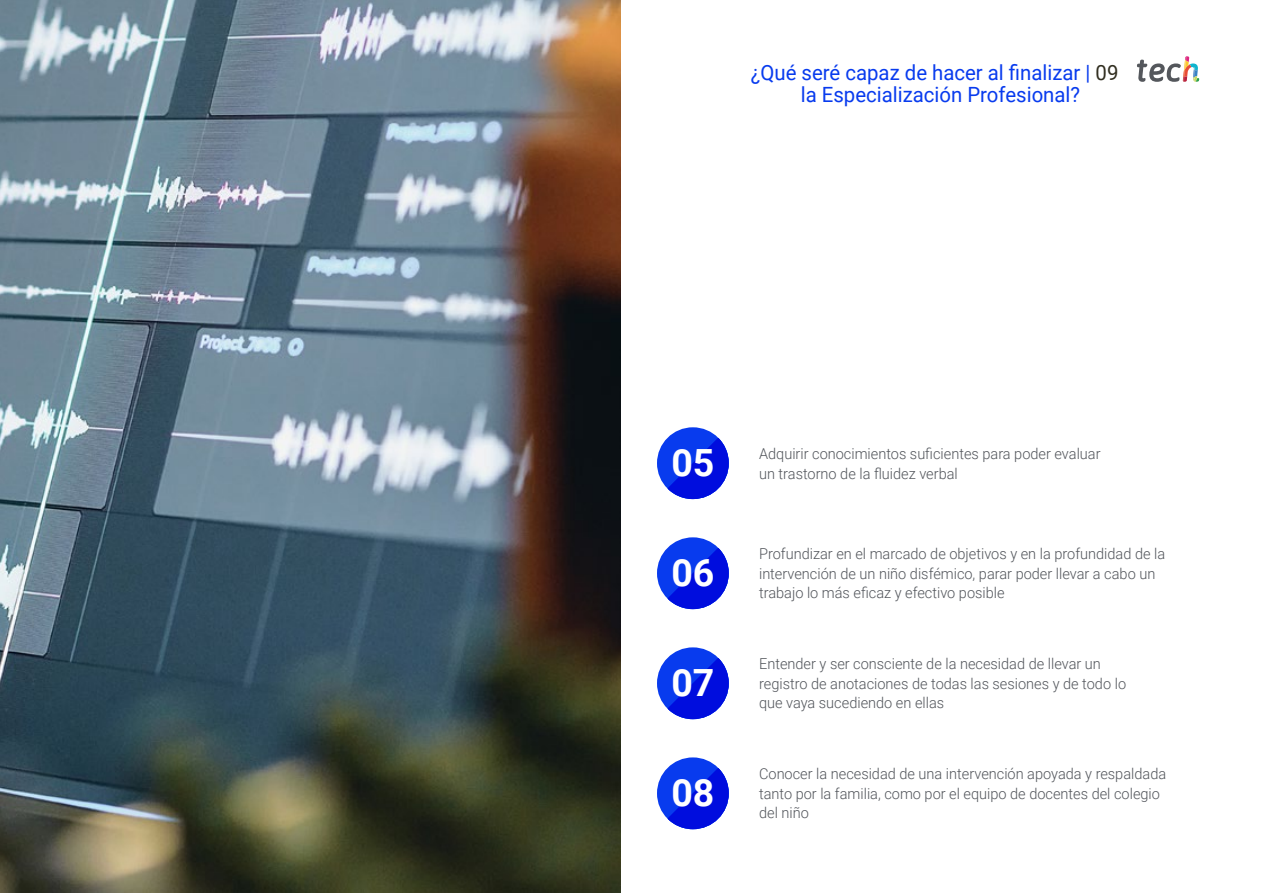
<style>
.page{position:relative;width:1263px;height:893px;background:#fff}
.page>*{position:absolute;margin:0;border:0;box-sizing:border-box;transform-origin:0 0}
.t1{font:700 37.5px "Roboto";color:#fff}
.t2{font:21px/22.5px "Roboto";color:#083bee;text-align:center}
.t3{font:300 15px/19.5px "Roboto";color:#52555b}
.s1{color:#312e20}
</style>
<div class="page">
<img style="left:0;top:0;width:621px;height:893px">
<div style="left:657px;top:537px;width:72px;height:72px;background:#083bee;border-radius:50%"></div>
<svg style="left:667px;top:548px;width:62px;height:61px"></svg>
<div style="left:657px;top:757px;width:72px;height:72px;background:#083bee;border-radius:50%"></div>
<svg style="left:667px;top:768px;width:62px;height:61px"></svg>
<div style="left:657px;top:647px;width:72px;height:72px;background:#083bee;border-radius:50%"></div>
<svg style="left:667px;top:658px;width:62px;height:61px"></svg>
<div style="left:657px;top:427px;width:72px;height:72px;background:#083bee;border-radius:50%"></div>
<svg style="left:667px;top:438px;width:62px;height:61px"></svg>
<svg style="left:1137px;top:56px;width:62px;height:26px"></svg>
<h2 class="t2" style="left:751px;top:60px;width:369px">¿Qué seré capaz de hacer al finalizar | <span class="s1">09 </span>la Especialización Profesional?</h2>
<h1 class="t1" style="left:671px;top:436px;width:45px">05</h1>
<p class="t3" style="left:759px;top:443px;width:343px">Adquirir conocimientos suficientes para poder evaluar</p>
<p class="t3" style="left:759px;top:463px;width:200px">un trastorno de la fluidez verbal</p>
<h1 class="t1" style="left:671px;top:546px;width:45px">06</h1>
<p class="t3" style="left:759px;top:544px;width:408px">Profundizar en el marcado de objetivos y en la profundidad de la intervención de un niño disfémico, parar poder llevar a cabo un trabajo lo más eficaz y efectivo posible</p>
<h1 class="t1" style="left:671px;top:656px;width:45px">07</h1>
<p class="t3" style="left:759px;top:654px;width:369px">Entender y ser consciente de la necesidad de llevar un registro de anotaciones de todas las sesiones y de todo lo que vaya sucediendo en ellas</p>
<h1 class="t1" style="left:671px;top:766px;width:45px">08</h1>
<p class="t3" style="left:759px;top:764px;width:409px">Conocer la necesidad de una intervención apoyada y respaldada tanto por la familia, como por el equipo de docentes del colegio del niño</p>
</div>
